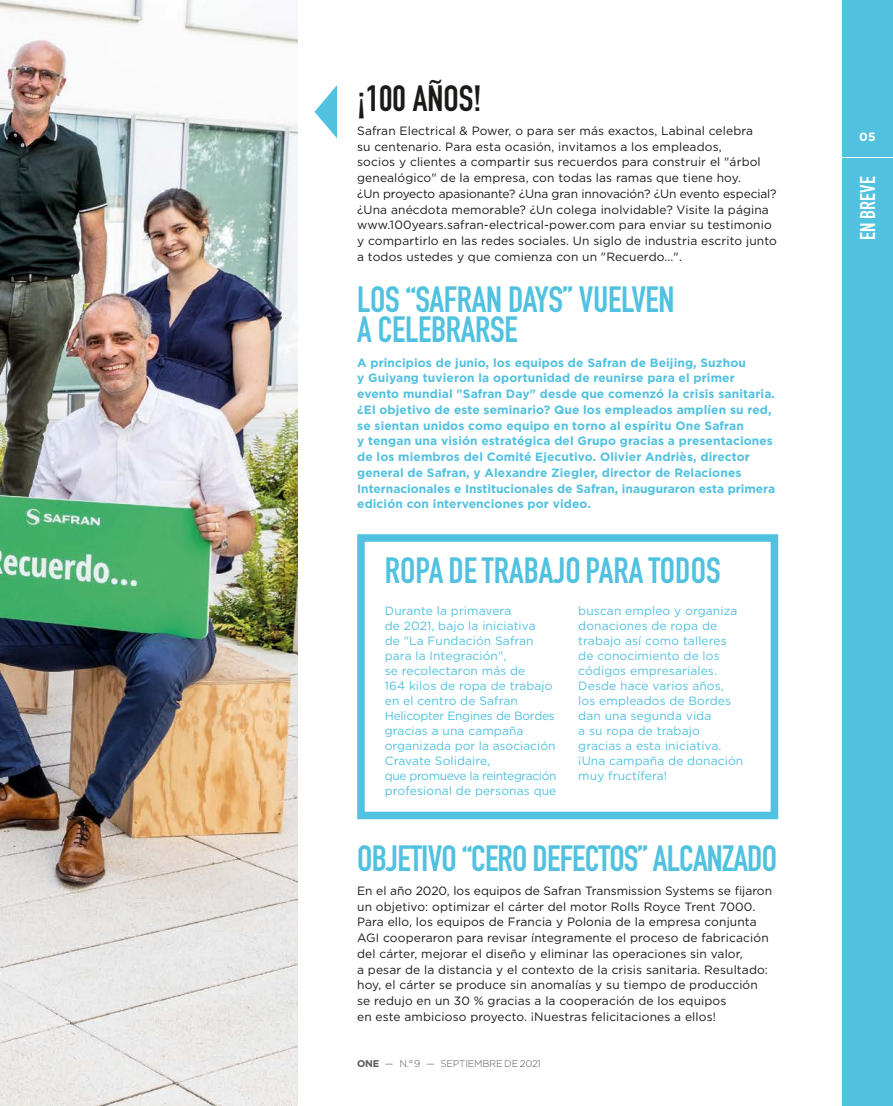
<style>
.page{position:relative;width:893px;height:1106px;background:#fff}
.page>*{position:absolute;margin:0;border:0;box-sizing:border-box;transform-origin:0 0}
.t1{font:36px/30px "DIN Engschrift LT Pro";letter-spacing:-.01em;color:#50c1df}
.t2{font:36px "DIN Engschrift LT Pro";color:#1a1a18}
.t3{font:21px "DIN Engschrift LT Pro";color:#fff}
.t4{font:12px/15.8px "Gotham";letter-spacing:.01em;color:#1a1a18}
.t5{font:700 12px/15.8px "Gotham";letter-spacing:.01em;color:#50c1df}
.t6{font:12px/15px "Gotham";letter-spacing:.01em;color:#50c1df}
.t7{font:700 12px "Gotham";color:#fff}
.t8{font:300 9.75px "Gotham";letter-spacing:-.02em;color:#565656}
.s1{font-weight:700}
</style>
<div class="page">
<div style="left:842px;top:0;width:51px;height:1106px;background:#50c1df"></div>
<hr style="left:842px;top:157px;width:51px;height:1px;background:#fff">
<img style="left:0;top:0;width:298px;height:1106px">
<svg style="left:315px;top:85px;width:22px;height:53px"></svg>
<div style="left:357px;top:534px;width:421px;height:285px;border:8px solid #50c1df"></div>
<h1 class="t2" style="left:357px;top:77px;width:126px">¡100 AÑOS!</h1>
<p class="t4" style="left:357px;top:123px;width:421px">Safran Electrical &amp; Power, o para ser más exactos, Labinal celebra<br>su centenario. Para esta ocasión, invitamos a los empleados,<br>socios y clientes a compartir sus recuerdos para construir el "árbol genealógico" de la empresa, con todas las ramas que tiene hoy.<br>¿Un proyecto apasionante? ¿Una gran innovación? ¿Un evento especial? ¿Una anécdota memorable? ¿Un colega inolvidable? Visite la página www.100years.safran-electrical-power.com para enviar su testimonio y compartirlo en las redes sociales. Un siglo de industria escrito junto a todos ustedes y que comienza con un "Recuerdo...".</p>
<h1 class="t1" style="left:357px;top:285px;width:319px">LOS “SAFRAN DAYS” VUELVEN<br>A CELEBRARSE</h1>
<p class="t5" style="left:357px;top:354px;width:419px">A principios de junio, los equipos de Safran de Beijing, Suzhou<br>y Guiyang tuvieron la oportunidad de reunirse para el primer evento mundial "Safran Day" desde que comenzó la crisis sanitaria. ¿El objetivo de este seminario? Que los empleados amplíen su red, se sientan unidos como equipo en torno al espíritu One Safran<br>y tengan una visión estratégica del Grupo gracias a presentaciones de los miembros del Comité Ejecutivo. Olivier Andriès, director general de Safran, y Alexandre Ziegler, director de Relaciones Internacionales e Institucionales de Safran, inauguraron esta primera edición con intervenciones por video.</p>
<h1 class="t1" style="left:385px;top:555px;width:337px">ROPA DE TRABAJO PARA TODOS</h1>
<p class="t6" style="left:385px;top:603px;width:173px">Durante la primavera<br>de 2021, bajo la iniciativa<br>de "La Fundación Safran para la Integración",<br>se recolectaron más de<br>164 kilos de ropa de trabajo en el centro de Safran<br>Helicopter Engines de Bordes gracias a una campaña organizada por la asociación<br>Cravate Solidaire,<br>que promueve la reintegración profesional de personas que</p>
<p class="t6" style="left:578px;top:603px;width:167px">buscan empleo y organiza donaciones de ropa de trabajo así como talleres de conocimiento de los códigos empresariales.<br>Desde hace varios años, los empleados de Bordes dan una segunda vida<br>a su ropa de trabajo gracias a esta iniciativa. ¡Una campaña de donación muy fructífera!</p>
<h1 class="t1" style="left:357px;top:843px;width:421px">OBJETIVO “CERO DEFECTOS” ALCANZADO</h1>
<p class="t4" style="left:357px;top:882px;width:416px">En el año 2020, los equipos de Safran Transmission Systems se fijaron un objetivo: optimizar el cárter del motor Rolls Royce Trent 7000.<br>Para ello, los equipos de Francia y Polonia de la empresa conjunta AGI cooperaron para revisar íntegramente el proceso de fabricación del cárter, mejorar el diseño y eliminar las operaciones sin valor,<br>a pesar de la distancia y el contexto de la crisis sanitaria. Resultado: hoy, el cárter se produce sin anomalías y su tiempo de producción se redujo en un 30 % gracias a la cooperación de los equipos<br>en este ambicioso proyecto. ¡Nuestras felicitaciones a ellos!</p>
<p class="t8" style="left:357px;top:1057px;width:185px"><span class="s1">ONE</span> — N.° 9 — SEPTIEMBRE DE 2021</p>
<p class="t7" style="left:859px;top:129px;width:18px">05</p>
<h2 class="t3" style="left:855px;top:239px;width:64px;rotate:-90deg">EN BREVE</h2>
</div>
